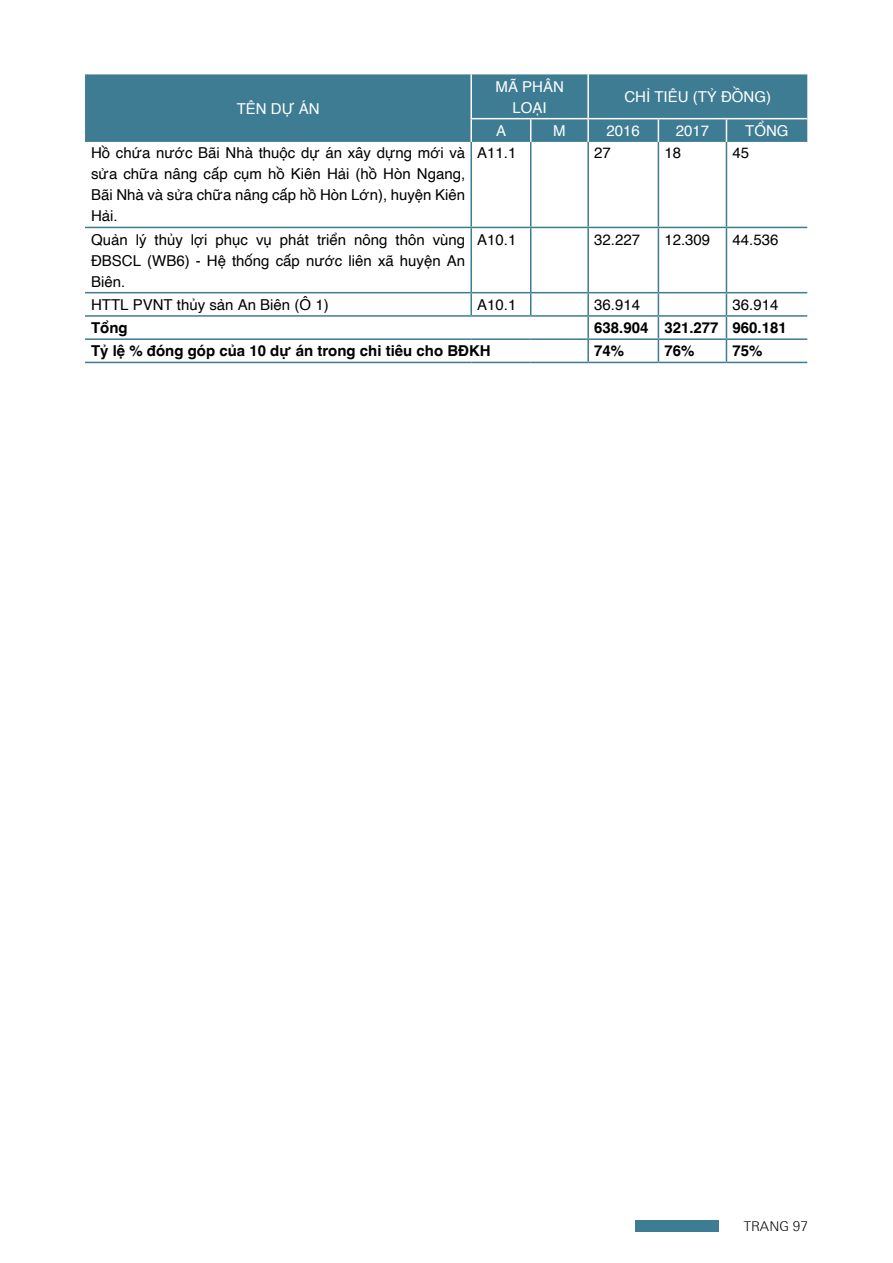
<style>
.page{position:relative;width:893px;height:1263px;background:#fff}
.page>*{position:absolute;margin:0;border:0;box-sizing:border-box;transform-origin:0 0}
.t1{font:15px/21px "Helvetica";color:#000;text-align:justify}
.t2{font:700 15px "Helvetica";color:#000}
.t3{font:15px/21px "Helvetica";color:#fff;text-align:center}
.t4{font:300 13.5px "Linotype Univers 330";color:#000}
</style>
<div class="page">
<div style="left:635px;top:1220px;width:84px;height:12px;background:#3e7c94"></div>
<div style="left:85px;top:74px;width:722px;height:68px;background:#3e7c94"></div>
<hr style="left:470px;top:74px;width:2px;height:44px;background:#fff">
<hr style="left:587px;top:74px;width:2px;height:44px;background:#fff">
<hr style="left:470px;top:118px;width:61px;height:1px;background:#fff">
<hr style="left:470px;top:119px;width:2px;height:23px;background:#fff">
<hr style="left:531px;top:118px;width:57px;height:1px;background:#fff">
<svg style="left:530px;top:119px;width:1px;height:23px"></svg>
<hr style="left:588px;top:118px;width:70px;height:1px;background:#fff">
<hr style="left:587px;top:119px;width:2px;height:23px;background:#fff">
<hr style="left:658px;top:118px;width:68px;height:1px;background:#fff">
<svg style="left:658px;top:119px;width:1px;height:23px"></svg>
<hr style="left:726px;top:118px;width:81px;height:1px;background:#fff">
<svg style="left:726px;top:119px;width:1px;height:23px"></svg>
<hr style="left:470px;top:142px;width:2px;height:85px;background:#3e7c94">
<hr style="left:530px;top:142px;width:1px;height:85px;background:#3e7c94">
<hr style="left:587px;top:142px;width:2px;height:85px;background:#3e7c94">
<hr style="left:658px;top:142px;width:1px;height:85px;background:#3e7c94">
<hr style="left:726px;top:142px;width:1px;height:85px;background:#3e7c94">
<hr style="left:85px;top:227px;width:386px;height:1px;background:#3e7c94">
<hr style="left:471px;top:227px;width:60px;height:1px;background:#3e7c94">
<hr style="left:470px;top:228px;width:2px;height:64px;background:#3e7c94">
<hr style="left:531px;top:227px;width:57px;height:1px;background:#3e7c94">
<hr style="left:530px;top:228px;width:1px;height:64px;background:#3e7c94">
<hr style="left:588px;top:227px;width:70px;height:1px;background:#3e7c94">
<hr style="left:587px;top:228px;width:2px;height:64px;background:#3e7c94">
<hr style="left:658px;top:227px;width:68px;height:1px;background:#3e7c94">
<hr style="left:658px;top:228px;width:1px;height:64px;background:#3e7c94">
<hr style="left:726px;top:227px;width:81px;height:1px;background:#3e7c94">
<hr style="left:726px;top:228px;width:1px;height:64px;background:#3e7c94">
<hr style="left:85px;top:292px;width:386px;height:1px;background:#3e7c94">
<hr style="left:471px;top:292px;width:60px;height:1px;background:#3e7c94">
<hr style="left:470px;top:293px;width:2px;height:22px;background:#3e7c94">
<hr style="left:531px;top:292px;width:57px;height:1px;background:#3e7c94">
<svg style="left:530px;top:293px;width:1px;height:22px"></svg>
<hr style="left:588px;top:292px;width:70px;height:1px;background:#3e7c94">
<hr style="left:587px;top:293px;width:2px;height:22px;background:#3e7c94">
<hr style="left:658px;top:292px;width:68px;height:1px;background:#3e7c94">
<hr style="left:726px;top:292px;width:81px;height:1px;background:#3e7c94">
<hr style="left:85px;top:315px;width:386px;height:2px;background:#3e7c94">
<hr style="left:471px;top:315px;width:60px;height:2px;background:#3e7c94">
<hr style="left:531px;top:315px;width:57px;height:2px;background:#3e7c94">
<hr style="left:588px;top:315px;width:70px;height:2px;background:#3e7c94">
<hr style="left:587px;top:317px;width:2px;height:21px;background:#3e7c94">
<hr style="left:658px;top:315px;width:68px;height:2px;background:#3e7c94">
<hr style="left:726px;top:315px;width:81px;height:2px;background:#3e7c94">
<hr style="left:85px;top:338px;width:386px;height:2px;background:#3e7c94">
<hr style="left:471px;top:338px;width:60px;height:2px;background:#3e7c94">
<hr style="left:531px;top:338px;width:57px;height:2px;background:#3e7c94">
<hr style="left:588px;top:338px;width:70px;height:2px;background:#3e7c94">
<hr style="left:587px;top:340px;width:2px;height:22px;background:#3e7c94">
<hr style="left:658px;top:338px;width:68px;height:2px;background:#3e7c94">
<svg style="left:658px;top:293px;width:1px;height:69px"></svg>
<hr style="left:726px;top:338px;width:81px;height:2px;background:#3e7c94">
<svg style="left:726px;top:293px;width:1px;height:69px"></svg>
<hr style="left:85px;top:362px;width:386px;height:1px;background:#3e7c94">
<hr style="left:471px;top:362px;width:60px;height:1px;background:#3e7c94">
<hr style="left:531px;top:362px;width:57px;height:1px;background:#3e7c94">
<hr style="left:588px;top:362px;width:70px;height:1px;background:#3e7c94">
<hr style="left:658px;top:362px;width:68px;height:1px;background:#3e7c94">
<hr style="left:726px;top:362px;width:81px;height:1px;background:#3e7c94">
<p class="t3" style="left:237px;top:98px;width:84px">TÊN DỰ ÁN</p>
<p class="t3" style="left:496px;top:76px;width:70px">MÃ PHÂN<br>LOẠI</p>
<p class="t3" style="left:624px;top:87px;width:148px">CHỈ TIÊU (TỶ ĐỒNG)</p>
<p class="t3" style="left:496px;top:121px;width:12px">A</p>
<p class="t3" style="left:553px;top:121px;width:14px">M</p>
<p class="t3" style="left:607px;top:121px;width:35px">2016</p>
<p class="t3" style="left:676px;top:121px;width:35px">2017</p>
<p class="t3" style="left:745px;top:121px;width:45px">TỔNG</p>
<p class="t1" style="left:91px;top:143px;width:376px">Hồ chứa nước Bãi Nhà thuộc dự án xây dựng mới và sửa chữa nâng cấp cụm hồ Kiên Hải (hồ Hòn Ngang, Bãi Nhà và sửa chữa nâng cấp hồ Hòn Lớn), huyện Kiên Hải.</p>
<p class="t1" style="left:477px;top:143px;width:41px">A11.1</p>
<p class="t1" style="left:594px;top:143px;width:18px">27</p>
<p class="t1" style="left:664px;top:143px;width:18px">18</p>
<p class="t1" style="left:732px;top:143px;width:18px">45</p>
<p class="t1" style="left:91px;top:229px;width:376px">Quản lý thủy lợi phục vụ phát triển nông thôn vùng ĐBSCL (WB6) - Hệ thống cấp nước liên xã huyện An Biên.</p>
<p class="t1" style="left:477px;top:229px;width:41px">A10.1</p>
<p class="t1" style="left:594px;top:229px;width:47px">32.227</p>
<p class="t1" style="left:664px;top:229px;width:47px">12.309</p>
<p class="t1" style="left:732px;top:229px;width:47px">44.536</p>
<p class="t1" style="left:91px;top:295px;width:239px">HTTL PVNT thủy sản An Biên (Ô 1)</p>
<p class="t1" style="left:477px;top:295px;width:41px">A10.1</p>
<p class="t1" style="left:594px;top:295px;width:47px">36.914</p>
<p class="t1" style="left:732px;top:295px;width:47px">36.914</p>
<p class="t2" style="left:91px;top:316px;width:38px">Tổng</p>
<p class="t2" style="left:594px;top:316px;width:194px">638.904 321.277 960.181</p>
<p class="t2" style="left:91px;top:339px;width:401px">Tỷ lệ % đóng góp của 10 dự án trong chi tiêu cho BĐKH</p>
<p class="t2" style="left:594px;top:339px;width:32px">74%</p>
<p class="t2" style="left:664px;top:339px;width:32px">76%</p>
<p class="t2" style="left:732px;top:339px;width:32px">75%</p>
<p class="t4" style="left:744px;top:1218px;width:66px">TRANG 97</p>
</div>
